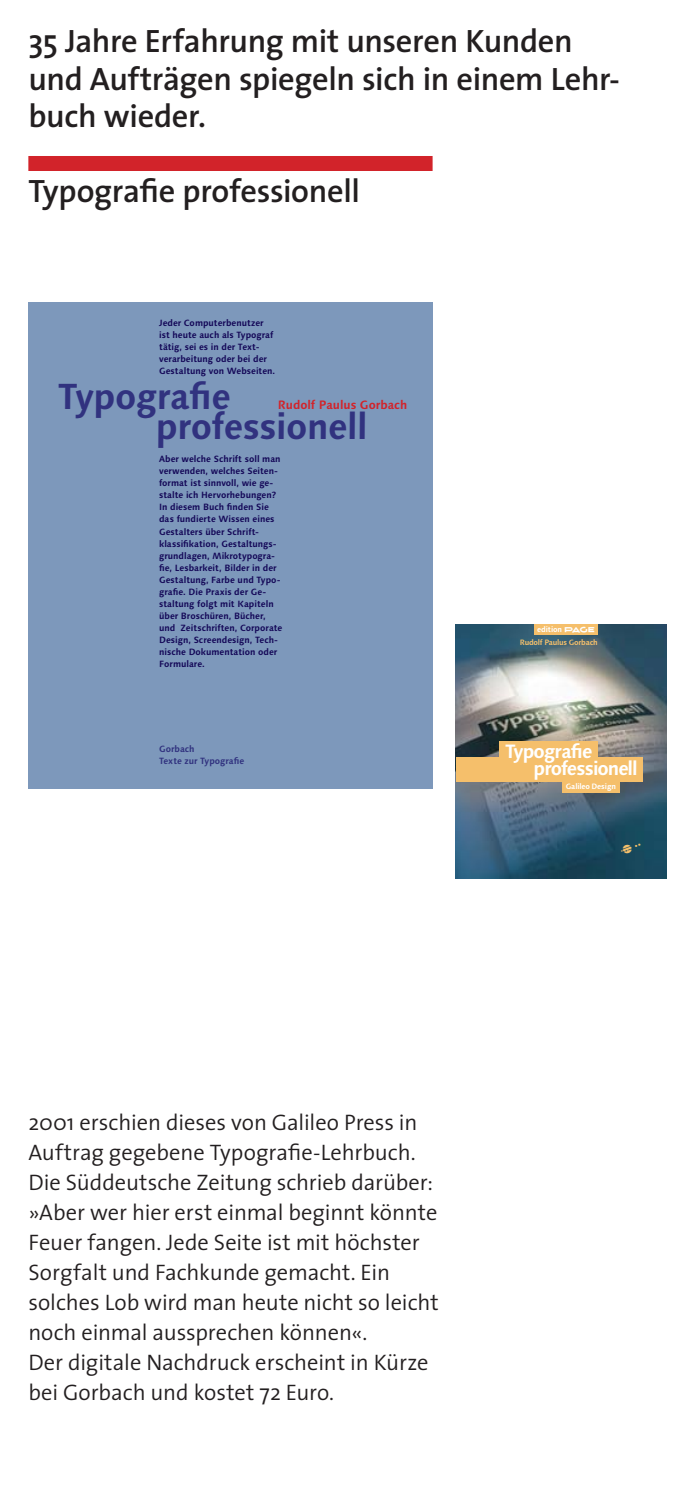
<style>
.page{position:relative;width:695px;height:1489px;background:#fff}
.page>*{position:absolute;margin:0;border:0;box-sizing:border-box;transform-origin:0 0}
.t1{font:700 36.25px/30.2px "Linotype Syntax Os F";letter-spacing:-.015em;color:#31327f}
.t2{font:600 32.5px/37.5px "The Sans";letter-spacing:-.01em;color:#231f20}
.t3{font:300 22.5px/30px "The Sans";color:#231f20}
.t4{font:700 19.25px "Linotype Syntax Os F";letter-spacing:-.045em;color:#fff}
.t5{font:700 12px "Linotype Syntax Os F";letter-spacing:-.005em;color:#d2232a}
.t6{font:700 9px/12px "Linotype Syntax Os F";color:#140858}
.t7{font:700 9px/12px "Linotype Syntax Os F";color:#31327f}
.t8{font:9px "Galileo Page";color:#fff}
.t9{font:700 7.75px "Linotype Syntax Os F";letter-spacing:-.02em;color:#fff}
.t10{font:700 7.75px "Linotype Syntax Os F";letter-spacing:-.03em;color:#f5bf6b}
</style>
<div class="page">
<div style="left:28px;top:156px;width:404px;height:15px;background:#d2232a"></div>
<div style="left:28px;top:302px;width:405px;height:487px;background:#7d98bb"></div>
<img style="left:455px;top:624px;width:211px;height:254px">
<div style="left:562px;top:780px;width:57px;height:12px;background:#f5bf6b"></div>
<div style="left:534px;top:624px;width:63px;height:11px;background:#f5bf6b"></div>
<div style="left:455px;top:757px;width:187px;height:24px;background:#f5bf6b"></div>
<div style="left:499px;top:741px;width:98px;height:24px;background:#f5bf6b"></div>
<svg style="left:621px;top:843px;width:19px;height:11px"></svg>
<h2 class="t2" style="left:28px;top:25px;width:593px">35 Jahre Erfahrung mit unseren Kunden und Aufträgen spiegeln sich in einem Lehr&shy;buch wieder.</h2>
<h2 class="t2" style="left:28px;top:175px;width:333px">Typografie professionell</h2>
<p class="t6" style="left:159px;top:317px;width:118px">Jeder Computerbenutzer ist heute auch als Typograf tätig, sei es in der Text&shy;verarbeitung oder bei der<br>Gestaltung von Webseiten.</p>
<h1 class="t1" style="left:156px;top:383px;width:213px;text-indent:-98px">Typografie professionell</h1>
<h3 class="t5" style="left:278px;top:399px;width:131px">Rudolf Paulus Gorbach</h3>
<p class="t6" style="left:159px;top:453px;width:125px">Aber welche Schrift soll man verwenden, welches Seiten&shy;format ist sinnvoll, wie ge&shy;stalte ich Hervorhebungen?<br>In diesem Buch finden Sie das fundierte Wissen eines<br>Gestalters über Schrift&shy;klassifikation, Gestaltungs&shy;grundlagen, Mikrotypogra&shy;fie, Lesbarkeit, Bilder in der<br>Gestaltung, Farbe und Typo&shy;grafie. Die Praxis der Ge&shy;staltung folgt mit Kapiteln über Broschüren, Bücher, und Zeitschriften, Corporate<br>Design, Screendesign, Tech&shy;nische Dokumentation oder<br>Formulare.</p>
<p class="t7" style="left:159px;top:743px;width:87px">Gorbach<br>Texte zur Typografie</p>
<p class="t9" style="left:537px;top:626px;width:26px">edition</p>
<p class="t8" style="left:582px;top:625px;width:31px">0</p>
<p class="t10" style="left:519px;top:638px;width:79px">Rudolf Paulus Gorbach</p>
<h3 class="t4" style="left:505px;top:741px;width:89px">Typografie</h3>
<h3 class="t4" style="left:533px;top:759px;width:106px">professionell</h3>
<p class="t9" style="left:565px;top:782px;width:52px">Galileo Design</p>
<p class="t3" style="left:28px;top:1107px;width:412px">2001 erschien dieses von Galileo Press in Auftrag gegebene Typografie-Lehrbuch.<br>Die Süddeutsche Zeitung schrieb darüber: »Aber wer hier erst einmal beginnt könnte Feuer fangen. Jede Seite ist mit höchster Sorgfalt und Fachkunde gemacht. Ein solches Lob wird man heute nicht so leicht noch einmal aussprechen können«.<br>Der digitale Nachdruck erscheint in Kürze bei Gorbach und kostet 72 Euro.</p>
</div>
